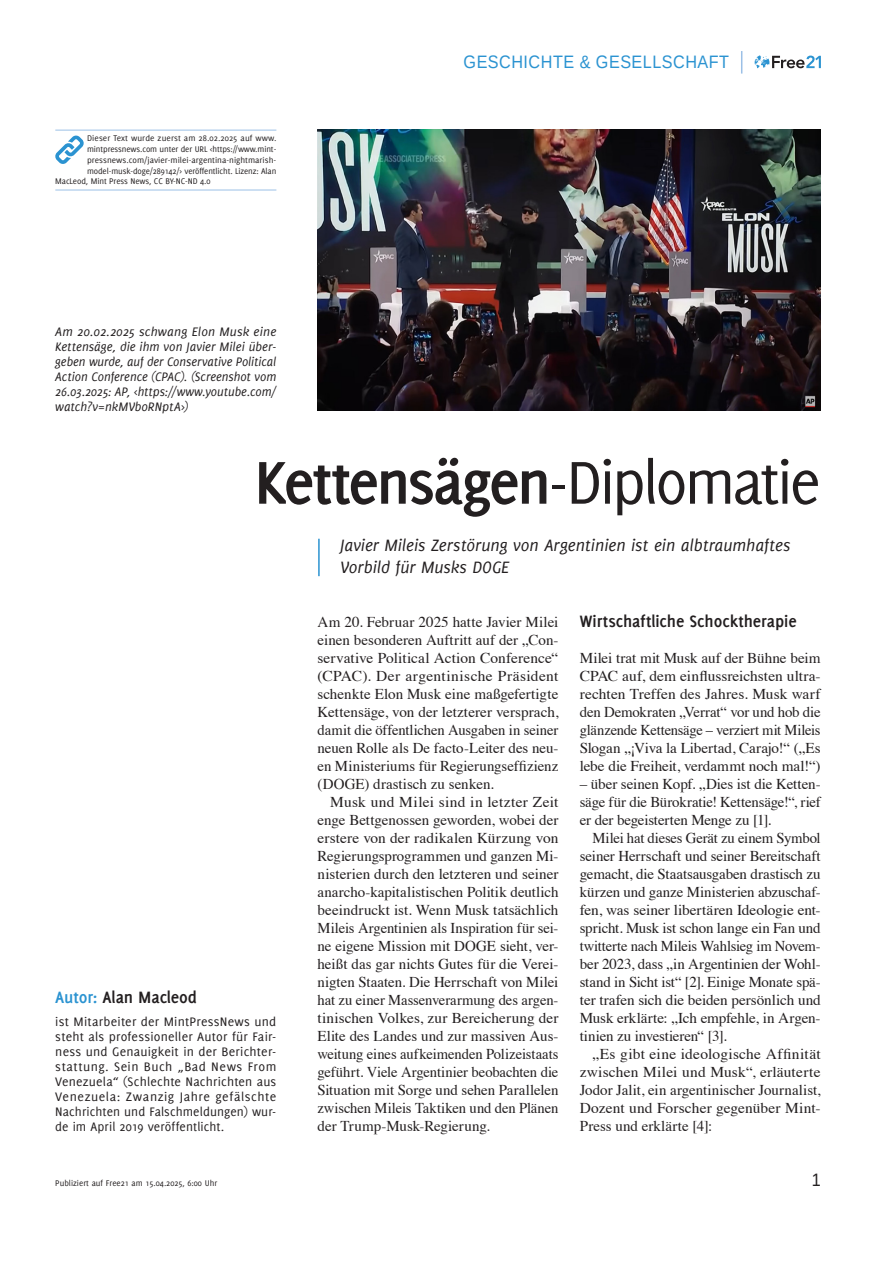
<style>
.page{position:relative;width:893px;height:1263px;background:#fff}
.page>*{position:absolute;margin:0;border:0;box-sizing:border-box;transform-origin:0 0}
.t1{font:700 66px "Delicious";letter-spacing:-.045em;color:#231f20}
.t2{font:italic 18px/21.6px "Delicious";color:#231f20}
.t3{font:700 18px "Delicious";letter-spacing:-.005em;color:#231f20}
.t4{font:18px "Liberation Sans";letter-spacing:.03em;color:#2b93d1;scale:.9 1}
.t5{font:18px "Liberation Sans";color:#231f20;scale:.9 1}
.t6{font:15px/18px "Times";letter-spacing:-.005em;color:#231f20;text-align:justify}
.t7{font:13.5px/15px "Delicious";letter-spacing:.005em;color:#231f20;text-align:justify}
.t8{font:italic 13.5px/15px "Delicious";color:#231f20;text-align:justify}
.t9{font:9px "Delicious";letter-spacing:-.01em;color:#231f20}
.t10{font:9px "Delicious";letter-spacing:.01em;color:#231f20}
.s1{font-weight:400}
.s2{color:#2b93d1}
</style>
<div class="page">
<svg style="left:755px;top:55px;width:66px;height:13px"></svg>
<svg style="left:741px;top:51px;width:1px;height:23px"></svg>
<hr style="left:318px;top:539px;width:2px;height:37px;background:#2b93d1">
<img style="left:317px;top:130px;width:504px;height:281px">
<hr style="left:55px;top:130px;width:221px;height:1px;background:#9bc0e6">
<hr style="left:55px;top:190px;width:221px;height:1px;background:#9bc0e6">
<svg style="left:55px;top:135px;width:29px;height:29px"></svg>
<p class="t10" style="left:87px;top:133px;width:191px">Dieser Text wurde zuerst am 28.02.2025 auf www.</p>
<p class="t9" style="left:87px;top:144px;width:191px">mintpressnews.com unter der URL &lt;https://www.mint-</p>
<p class="t9" style="left:87px;top:155px;width:191px">pressnews.com/javier-milei-argentina-nightmarish-</p>
<p class="t9" style="left:87px;top:165px;width:191px">model-musk-doge/289142/&gt; veröffentlicht. Lizenz: Alan</p>
<p class="t9" style="left:55px;top:176px;width:157px">MacLeod, Mint Press News, CC BY-NC-ND 4.0</p>
<p class="t8" style="left:55px;top:324px;width:223px">Am 20.02.2025 schwang Elon Musk eine Kettensäge, die ihm von Javier Milei über&shy;geben wurde, auf der Conservative Political Action Conference (CPAC). (Screenshot vom 26.03.2025: AP, &lt;https://www.youtube.com/ watch?v=nkMVb0RNptA&gt;)</p>
<p class="t4" style="left:464px;top:51px;width:297px">GESCHICHTE &amp; GESELLSCHAFT</p>
<h1 class="t1" style="left:254px;top:444px;width:568px">Kettensägen<span class="s1">-Diplomatie</span></h1>
<p class="t3" style="left:55px;top:987px;width:143px"><span class="s2">Autor:</span> Alan Macleod</p>
<p class="t7" style="left:55px;top:1014px;width:223px">ist Mitarbeiter der MintPressNews und steht als professioneller Autor für Fair&shy;ness und Genauigkeit in der Berichter&shy;stattung. Sein Buch „Bad News From Venezuela“ (Schlechte Nachrichten aus Venezuela: Zwanzig Jahre gefälschte Nachrichten und Falschmeldungen) wur&shy;de im April 2019 veröffentlicht.</p>
<p class="t2" style="left:340px;top:535px;width:452px">Javier Mileis Zerstörung von Argentinien ist ein albtraumhaftes<br>Vorbild für Musks DOGE</p>
<p class="t6" style="left:317px;top:612px;width:242px">Am 20. Februar 2025 hatte Javier Milei einen besonderen Auftritt auf der „Con&shy;servative Political Action Conference“ (CPAC). Der argentinische Präsident schenkte Elon Musk eine maßgefertigte Kettensäge, von der letzterer versprach, damit die öffentlichen Ausgaben in seiner neuen Rolle als De facto-Leiter des neu&shy;en Ministeriums für Regierungseffizienz (DOGE) drastisch zu senken.</p>
<p class="t6" style="left:317px;top:792px;width:242px;text-indent:13px">Musk und Milei sind in letzter Zeit enge Bettgenossen geworden, wobei der erstere von der radikalen Kürzung von Regierungsprogrammen und ganzen Mi&shy;nisterien durch den letzteren und seiner anarcho-kapitalistischen Politik deutlich beeindruckt ist. Wenn Musk tatsächlich Mileis Argentinien als Inspiration für sei&shy;ne eigene Mission mit DOGE sieht, ver&shy;heißt das gar nichts Gutes für die Verei&shy;nigten Staaten. Die Herrschaft von Milei hat zu einer Massenverarmung des argen&shy;tinischen Volkes, zur Bereicherung der Elite des Landes und zur massiven Aus&shy;weitung eines aufkeimenden Polizeistaats geführt. Viele Argentinier beobachten die Situation mit Sorge und sehen Parallelen zwischen Mileis Taktiken und den Plänen der Trump-Musk-Regierung.</p>
<p class="t3" style="left:580px;top:611px;width:219px">Wirtschaftliche Schocktherapie</p>
<p class="t6" style="left:580px;top:648px;width:242px">Milei trat mit Musk auf der Bühne beim CPAC auf, dem einflussreichsten ultra&shy;rechten Treffen des Jahres. Musk warf den Demokraten „Verrat“ vor und hob die glänzende Kettensäge – verziert mit Mileis Slogan „¡Viva la Libertad, Carajo!“ („Es lebe die Freiheit, verdammt noch mal!“)</p>
<p class="t6" style="left:580px;top:774px;width:242px">– über seinen Kopf. „Dies ist die Ketten&shy;säge für die Bürokratie! Kettensäge!“, rief er der begeisterten Menge zu [1].</p>
<p class="t6" style="left:580px;top:828px;width:243px;text-indent:13px">Milei hat dieses Gerät zu einem Symbol seiner Herrschaft und seiner Bereitschaft gemacht, die Staatsausgaben drastisch zu kürzen und ganze Ministerien abzuschaf&shy;fen, was seiner libertären Ideologie ent&shy;spricht. Musk ist schon lange ein Fan und twitterte nach Mileis Wahlsieg im Novem&shy;ber 2023, dass „in Argentinien der Wohl&shy;stand in Sicht ist“ [2]. Einige Monate spä&shy;ter trafen sich die beiden persönlich und Musk erklärte: „Ich empfehle, in Argen&shy;tinien zu investieren“ [3].</p>
<p class="t6" style="left:580px;top:1044px;width:242px;text-indent:13px">„Es gibt eine ideologische Affinität zwischen Milei und Musk“, erläuterte Jodor Jalit, ein argentinischer Journalist, Dozent und Forscher gegenüber Mint-Press und erklärte [4]:</p>
<p class="t9" style="left:55px;top:1177px;width:163px">Publiziert auf Free21 am 15.04.2025, 6:00 Uhr</p>
<p class="t5" style="left:812px;top:1168px;width:12px">1</p>
</div>
